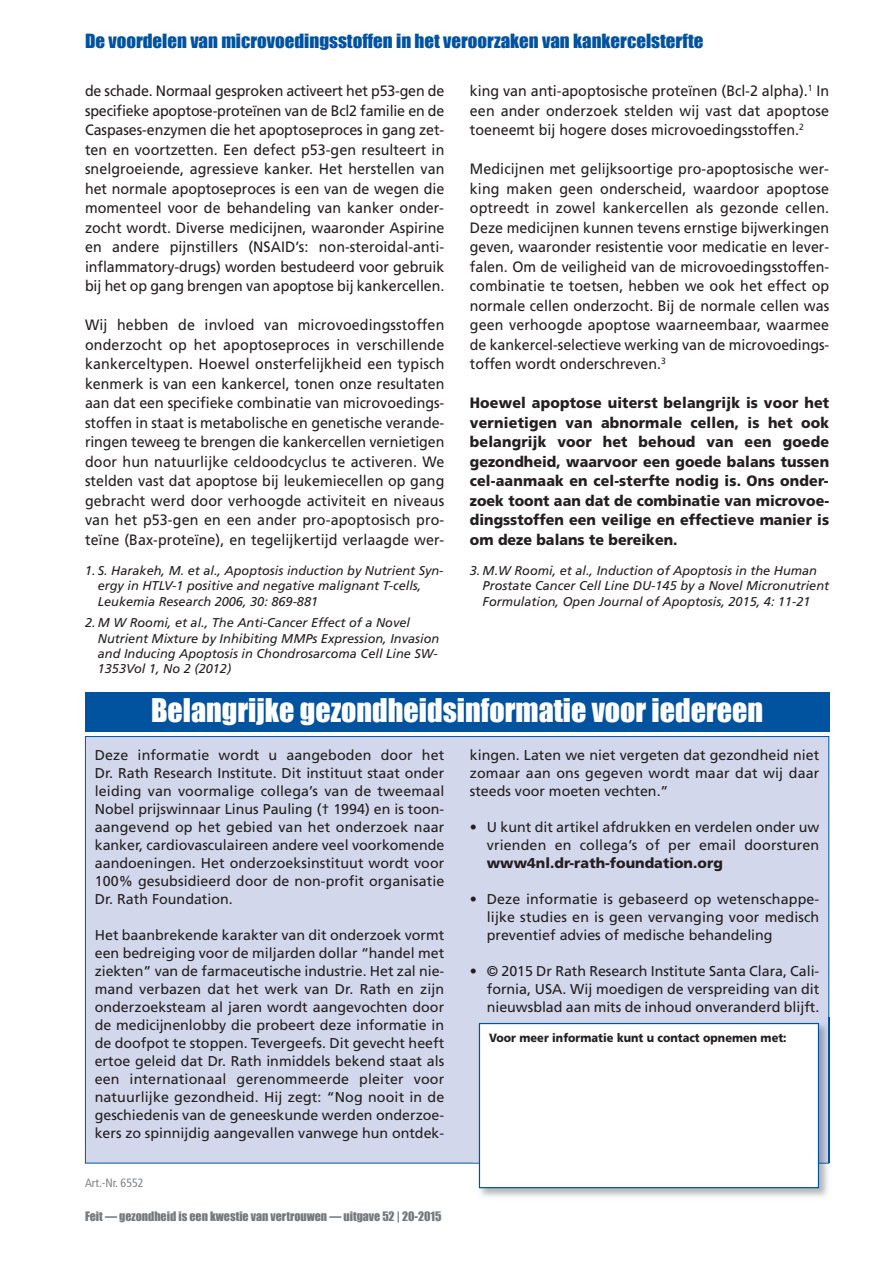
<style>
.page{position:relative;width:893px;height:1263px;background:#fff}
.page>*{position:absolute;margin:0;border:0;box-sizing:border-box;transform-origin:0 0}
.t1{font:30px "Impact";color:#fff}
.t2{font:18px "Impact";color:#0153a0;scale:1.05 1}
.t3{font:15px/19.5px "Frutiger LT";color:#231f20;text-align:justify;scale:.95 1}
.t4{font:900 15px/19.5px "Frutiger LT";color:#231f20;text-align:justify;scale:.95 1}
.t5{font:14.25px/18px "Frutiger LT";color:#231f20;text-align:justify}
.t6{font:900 14.25px "Frutiger LT";color:#231f20}
.t7{font:italic 12.75px/15.3px "Frutiger LT";color:#231f20}
.t8{font:12px "Impact";color:#76787b}
.t9{font:900 12px "Frutiger LT";color:#231f20;scale:.92 1}
.t10{font:condensed 12px "Frutiger LT";color:#808285}
</style>
<div class="page">
<div style="left:86px;top:737px;width:742px;height:426px;background:#d2d7eb"></div>
<div style="left:85px;top:692px;width:744px;height:40px;background:#0153a0"></div>
<img style="left:473px;top:1018px;width:357px;height:179px">
<img style="left:473px;top:1163px;width:356px;height:1px">
<img style="left:828px;top:1018px;width:1px;height:145px">
<div style="left:480px;top:1024px;width:338px;height:163px;background:#fff"></div>
<div style="left:479px;top:1023px;width:340px;height:165px;border:1px solid #0153a0"></div>
<p class="t2" style="left:85px;top:30px;width:590px">De voordelen van microvoedingsstoffen in het veroorzaken van kankercelsterfte</p>
<p class="t3" style="left:85px;top:82px;width:380px">de schade. Normaal gesproken activeert het p53-gen de specifieke apoptose-proteïnen van de Bcl2 familie en de Caspases-enzymen die het apoptoseproces in gang zet&shy;ten en voortzetten. Een defect p53-gen resulteert in snelgroeiende, agressieve kanker. Het herstellen van het normale apoptoseproces is een van de wegen die momenteel voor de behandeling van kanker onder&shy;zocht wordt. Diverse medicijnen, waaronder Aspirine en andere pijnstillers (NSAID’s: non-steroidal-anti&shy;inflammatory-drugs) worden bestudeerd voor gebruik bij het op gang brengen van apoptose bij kankercellen.</p>
<p class="t3" style="left:85px;top:316px;width:380px">Wij hebben de invloed van microvoedingsstoffen onderzocht op het apoptoseproces in verschillende kankerceltypen. Hoewel onsterfelijkheid een typisch kenmerk is van een kankercel, tonen onze resultaten aan dat een specifieke combinatie van microvoedings&shy;stoffen in staat is metabolische en genetische verande&shy;ringen teweeg te brengen die kankercellen vernietigen door hun natuurlijke celdoodcyclus te activeren. We stelden vast dat apoptose bij leukemiecellen op gang gebracht werd door verhoogde activiteit en niveaus van het p53-gen en een ander pro-apoptosisch pro&shy;teïne (Bax-proteïne), en tegelijkertijd verlaagde wer-</p>
<p class="t7" style="left:98px;top:564px;width:347px;text-indent:-13px">1. S. Harakeh, M. et al., Apoptosis induction by Nutrient Syn&shy;ergy in HTLV-1 positive and negative malignant T-cells,<br>Leukemia Research 2006, 30: 869-881</p>
<p class="t7" style="left:98px;top:616px;width:343px;text-indent:-13px">2. M W Roomi, et al., The Anti-Cancer Effect of a Novel Nutrient Mixture by Inhibiting MMPs Expression, Invasion and Inducing Apoptosis in Chondrosarcoma Cell Line SW-1353Vol 1, No 2 (2012)</p>
<p class="t3" style="left:470px;top:82px;width:380px">king van anti-apoptosische proteïnen (Bcl-2 alpha).<sup>1</sup> In een ander onderzoek stelden wij vast dat apoptose toeneemt bij hogere doses microvoedingsstoffen.<sup>2</sup></p>
<p class="t3" style="left:470px;top:160px;width:380px">Medicijnen met gelijksoortige pro-apoptosische wer&shy;king maken geen onderscheid, waardoor apoptose optreedt in zowel kankercellen als gezonde cellen.<br>Deze medicijnen kunnen tevens ernstige bijwerkingen geven, waaronder resistentie voor medicatie en lever&shy;falen. Om de veiligheid van de microvoedingsstoffen&shy;combinatie te toetsen, hebben we ook het effect op normale cellen onderzocht. Bij de normale cellen was geen verhoogde apoptose waarneembaar, waarmee de kankercel-selectieve werking van de microvoedings&shy;toffen wordt onderschreven.<sup>3</sup></p>
<p class="t4" style="left:470px;top:394px;width:380px">Hoewel apoptose uiterst belangrijk is voor het vernietigen van abnormale cellen, is het ook belangrijk voor het behoud van een goede gezondheid, waarvoor een goede balans tussen cel-aanmaak en cel-sterfte nodig is. Ons onder&shy;zoek toont aan dat de combinatie van microvoe&shy;dingsstoffen een veilige en effectieve manier is om deze balans te bereiken.</p>
<p class="t7" style="left:483px;top:564px;width:348px;text-indent:-13px">3. M.W Roomi, et al., Induction of Apoptosis in the Human<br>Prostate Cancer Cell Line DU-145 by a Novel Micronutrient<br>Formulation, Open Journal of Apoptosis, 2015, 4: 11-21</p>
<h1 class="t1" style="left:151px;top:692px;width:614px">Belangrijke gezondheidsinformatie voor iedereen</h1>
<p class="t5" style="left:95px;top:747px;width:351px">Deze informatie wordt u aangeboden door het Dr. Rath Research Institute. Dit instituut staat onder leiding van voormalige collega’s van de tweemaal Nobel prijswinnaar Linus Pauling († 1994) en is toon&shy;aangevend op het gebied van het onderzoek naar kanker, cardiovasculaireen andere veel voorkomende aandoeningen. Het onderzoeksinstituut wordt voor 100% gesubsidieerd door de non-profit organisatie Dr. Rath Foundation.</p>
<p class="t5" style="left:95px;top:927px;width:351px">Het baanbrekende karakter van dit onderzoek vormt een bedreiging voor de miljarden dollar “handel met ziekten” van de farmaceutische industrie. Het zal nie&shy;mand verbazen dat het werk van Dr. Rath en zijn onderzoeksteam al jaren wordt aangevochten door de medicijnenlobby die probeert deze informatie in de doofpot te stoppen. Tevergeefs. Dit gevecht heeft ertoe geleid dat Dr. Rath inmiddels bekend staat als een internationaal gerenommeerde pleiter voor natuurlijke gezondheid. Hij zegt: “Nog nooit in de geschiedenis van de geneeskunde werden onderzoe&shy;kers zo spinnijdig aangevallen vanwege hun ontdek-</p>
<p class="t10" style="left:85px;top:1178px;width:60px">Art.-Nr. 6552</p>
<p class="t8" style="left:85px;top:1209px;width:358px">Feit — gezondheid is een kwestie van vertrouwen — uitgave 52 | 20-2015</p>
<p class="t5" style="left:470px;top:747px;width:351px">kingen. Laten we niet vergeten dat gezondheid niet zomaar aan ons gegeven wordt maar dat wij daar steeds voor moeten vechten.”</p>
<p class="t5" style="left:470px;top:819px;width:351px;text-align:right">• U kunt dit artikel afdrukken en verdelen onder uw vrienden en collega’s of per email doorsturen</p>
<p class="t6" style="left:487px;top:857px;width:238px">www4nl.dr-rath-foundation.org</p>
<p class="t5" style="left:487px;top:891px;width:334px;text-indent:-17px">• Deze informatie is gebaseerd op wetenschappe&shy;lijke studies en is geen vervanging voor medisch preventief advies of medische behandeling</p>
<p class="t5" style="left:487px;top:963px;width:334px;text-indent:-17px">• © 2015 Dr Rath Research Institute Santa Clara, Cali&shy;fornia, USA. Wij moedigen de verspreiding van dit nieuwsblad aan mits de inhoud onveranderd blijft.</p>
<p class="t9" style="left:489px;top:1033px;width:325px">Voor meer informatie kunt u contact opnemen met:</p>
</div>
